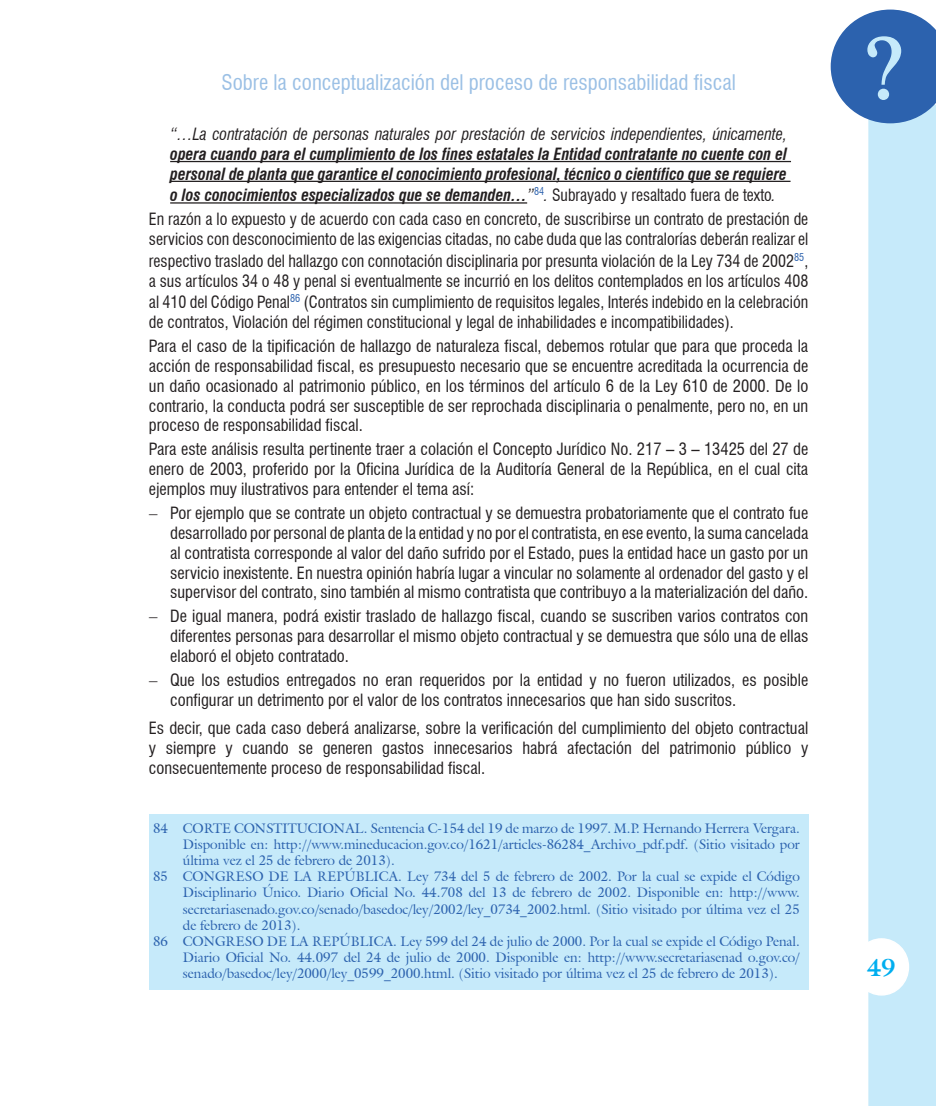
<style>
.page{position:relative;width:936px;height:1106px;background:#fff}
.page>*{position:absolute;margin:0;border:0;box-sizing:border-box;transform-origin:0 0}
.t1{font:90px "Times New Roman";color:#c6eafa}
.t2{font:700 24px "Galliard IT Cby BT";color:#00aeef}
.t3{font:condensed 21px "Swiss 721 BT";color:#9bc0e5}
.t4{font:condensed 16.5px/19.8px "Swiss 721 BT";color:#231f20;text-align:justify}
.t5{font:condensed 16.5px/24px "Swiss 721 BT";color:#231f20;scale:.96 1}
.t6{font:italic 700 condensed 16.5px/19.8px "Swiss 721 BT";color:#231f20;scale:.96 1}
.t7{font:italic condensed 16.5px "Swiss 721 BT";color:#231f20;scale:.96 1}
.t8{font:13.5px "Galliard IT Cby BT";color:#2c62ae}
.s1{font-weight:700;font-style:italic}
.s2{font-style:italic}
</style>
<div class="page">
<div style="left:868px;top:105px;width:67px;height:1001px;background:#c6eafa;border:2px solid #c6eafa"></div>
<svg style="left:830px;top:10px;width:105px;height:113px"></svg>
<div style="left:854px;top:939px;width:54px;height:55px;background:#fff;border-radius:50%"></div>
<div style="left:853px;top:938px;width:56px;height:57px;border:2px solid #fff;border-radius:50%"></div>
<div style="left:149px;top:814px;width:659px;height:175px;background:#c6eafa"></div>
<hr style="left:170px;top:161px;width:621px;height:1px;background:#231f20">
<hr style="left:170px;top:181px;width:620px;height:1px;background:#231f20">
<hr style="left:170px;top:202px;width:357px;height:2px;background:#231f20">
<p class="t3" style="left:221px;top:70px;width:516px">Sobre la conceptualización del proceso de responsabilidad fiscal</p>
<p class="t7" style="left:170px;top:124px;width:644px">“…La contratación de personas naturales por prestación de servicios independientes, únicamente,</p>
<p class="t6" style="left:170px;top:144px;width:644px">opera cuando para el cumplimiento de los fines estatales la Entidad contratante no cuente con el personal de planta que garantice el conocimiento profesional, técnico o científico que se requiere</p>
<p class="t5" style="left:149px;top:183px;width:688px;text-indent:21px"><span class="s1">o los conocimientos especializados que se demanden…</span><span class="s2">”</span><sup>84</sup><span class="s2">.</span> Subrayado y resaltado fuera de texto<span class="s2">.<br></span>En razón a lo expuesto y de acuerdo con cada caso en concreto, de suscribirse un contrato de prestación de</p>
<p class="t4" style="left:149px;top:228px;width:661px;line-height:21.6px">servicios con desconocimiento de las exigencias citadas, no cabe duda que las contralorías deberán realizar el respectivo traslado del hallazgo con connotación disciplinaria por presunta violación de la Ley 734 de 2002<sup>85</sup>,</p>
<p class="t4" style="left:149px;top:270px;width:661px;line-height:21.6px">a sus artículos 34 o 48 y penal si eventualmente se incurrió en los delitos contemplados en los artículos 408 al 410 del Código Penal<sup>86</sup> (Contratos sin cumplimiento de requisitos legales, Interés indebido en la celebración</p>
<p class="t4" style="left:149px;top:310px;width:661px;line-height:24px">de contratos, Violación del régimen constitucional y legal de inhabilidades e incompatibilidades).<br>Para el caso de la tipificación de hallazgo de naturaleza fiscal, debemos rotular que para que proceda la</p>
<p class="t4" style="left:149px;top:356px;width:661px">acción de responsabilidad fiscal, es presupuesto necesario que se encuentre acreditada la ocurrencia de un daño ocasionado al patrimonio público, en los términos del artículo 6 de la Ley 610 de 2000. De lo contrario, la conducta podrá ser susceptible de ser reprochada disciplinaria o penalmente, pero no, en un proceso de responsabilidad fiscal.</p>
<p class="t4" style="left:149px;top:439px;width:661px">Para este análisis resulta pertinente traer a colación el Concepto Jurídico No. 217 – 3 – 13425 del 27 de enero de 2003, proferido por la Oficina Jurídica de la Auditoría General de la República, en el cual cita ejemplos muy ilustrativos para entender el tema así:</p>
<p class="t4" style="left:170px;top:503px;width:639px;text-indent:-21px">− Por ejemplo que se contrate un objeto contractual y se demuestra probatoriamente que el contrato fue desarrollado por personal de planta de la entidad y no por el contratista, en ese evento, la suma cancelada al contratista corresponde al valor del daño sufrido por el Estado, pues la entidad hace un gasto por un servicio inexistente. En nuestra opinión habría lugar a vincular no solamente al ordenador del gasto y el supervisor del contrato, sino también al mismo contratista que contribuyo a la materialización del daño.</p>
<p class="t4" style="left:170px;top:606px;width:639px;text-indent:-21px">− De igual manera, podrá existir traslado de hallazgo fiscal, cuando se suscriben varios contratos con diferentes personas para desarrollar el mismo objeto contractual y se demuestra que sólo una de ellas elaboró el objeto contratado.</p>
<p class="t4" style="left:170px;top:670px;width:639px;text-indent:-21px">− Que los estudios entregados no eran requeridos por la entidad y no fueron utilizados, es posible configurar un detrimento por el valor de los contratos innecesarios que han sido suscritos.</p>
<p class="t4" style="left:149px;top:718px;width:661px">Es decir, que cada caso deberá analizarse, sobre la verificación del cumplimiento del objeto contractual y siempre y cuando se generen gastos innecesarios habrá afectación del patrimonio público y consecuentemente proceso de responsabilidad fiscal.</p>
<p class="t8" style="left:153px;top:819px;width:648px">84 CORTE CONSTITUCIONAL. Sentencia C-154 del 19 de marzo de 1997. M.P. Hernando Herrera Vergara.</p>
<p class="t8" style="left:183px;top:835px;width:618px">Disponible en: http://www.mineducacion.gov.co/1621/articles-86284_Archivo_pdf.pdf. (Sitio visitado por</p>
<p class="t8" style="left:183px;top:851px;width:213px">última vez el 25 de febrero de 2013).</p>
<p class="t8" style="left:153px;top:867px;width:648px">85 CONGRESO DE LA REPÚBLICA. Ley 734 del 5 de febrero de 2002. Por la cual se expide el Código</p>
<p class="t8" style="left:183px;top:883px;width:618px">Disciplinario Único. Diario Oficial No. 44.708 del 13 de febrero de 2002. Disponible en: http://www.</p>
<p class="t8" style="left:183px;top:900px;width:618px">secretariasenado.gov.co/senado/basedoc/ley/2002/ley_0734_2002.html. (Sitio visitado por última vez el 25</p>
<p class="t8" style="left:183px;top:916px;width:119px">de febrero de 2013).</p>
<p class="t8" style="left:153px;top:932px;width:648px">86 CONGRESO DE LA REPÚBLICA. Ley 599 del 24 de julio de 2000. Por la cual se expide el Código Penal.</p>
<p class="t8" style="left:183px;top:948px;width:618px">Diario Oficial No. 44.097 del 24 de julio de 2000. Disponible en: http://www.secretariasenad o.gov.co/</p>
<p class="t8" style="left:183px;top:964px;width:596px">senado/basedoc/ley/2000/ley_0599_2000.html. (Sitio visitado por última vez el 25 de febrero de 2013).</p>
<h1 class="t1" style="left:864px;top:7px;width:41px">?</h1>
<h2 class="t2" style="left:867px;top:952px;width:30px">49</h2>
</div>
